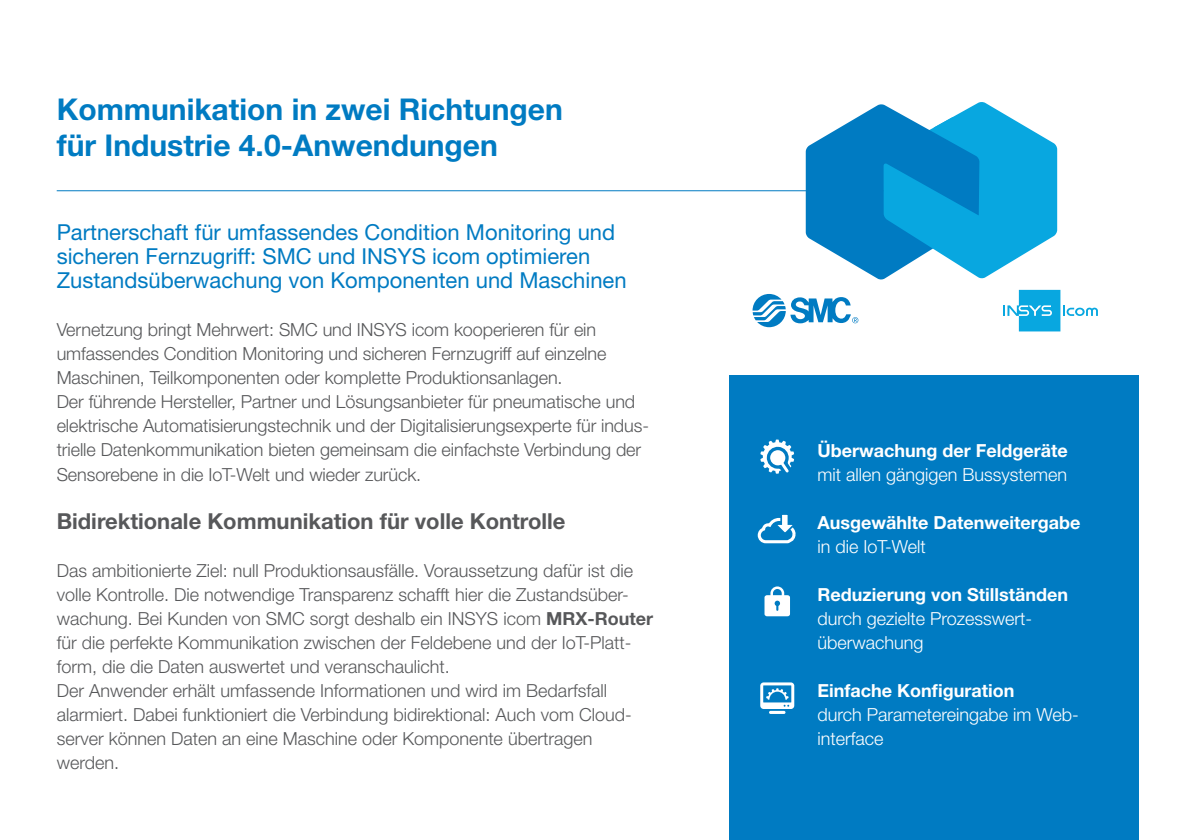
<style>
.page{position:relative;width:1191px;height:840px;background:#fff}
.page>*{position:absolute;margin:0;border:0;box-sizing:border-box;transform-origin:0 0}
.t1{font:700 30px/36px "Helvetica Neue LT Std";color:#007bc2}
.t2{font:22px/24px "Helvetica Neue LT Std";color:#007bc2}
.t3{font:700 22px "Helvetica Neue LT Std";color:#57585a}
.t4{font:300 18px/24px "Helvetica Neue LT Std";color:#57585a}
.t5{font:300 18px/24px "Helvetica Neue LT Std";color:#fff}
.t6{font:700 18px "Helvetica Neue LT Std";color:#fff}
.s1{font-weight:700}
</style>
<div class="page">
<div style="left:730px;top:375px;width:409px;height:464px;background:#007bc2"></div>
<svg style="left:752px;top:294px;width:106px;height:33px"></svg>
<svg style="left:805px;top:102px;width:252px;height:177px"></svg>
<hr style="left:57px;top:190px;width:826px;height:1px;background:#007bc2">
<svg style="left:1003px;top:290px;width:95px;height:41px"></svg>
<svg style="left:771px;top:587px;width:12px;height:16px"></svg>
<div style="left:770px;top:586px;width:14px;height:19px;border:2px solid #fff;border-radius:6px"></div>
<div style="left:764px;top:595px;width:26px;height:21px;background:#fff;border-radius:2px"></div>
<svg style="left:774px;top:600px;width:6px;height:9px"></svg>
<svg style="left:757px;top:514px;width:39px;height:30px"></svg>
<svg style="left:760px;top:682px;width:34px;height:31px"></svg>
<svg style="left:760px;top:439px;width:34px;height:35px"></svg>
<h1 class="t1" style="left:57px;top:91px;width:507px">Kommunikation in zwei Richtungen für Industrie 4.0-Anwendungen</h1>
<p class="t2" style="left:57px;top:220px;width:571px">Partnerschaft für umfassendes Condition Monitoring und sicheren Fernzugriff: SMC und INSYS icom optimieren<br>Zustandsüberwachung von Komponenten und Maschinen</p>
<p class="t4" style="left:57px;top:317px;width:594px">Vernetzung bringt Mehrwert: SMC und INSYS icom kooperieren für ein umfassendes Condition Monitoring und sicheren Fernzugriff auf einzelne Maschinen, Teilkomponenten oder komplette Produktionsanlagen.<br>Der führende Hersteller, Partner und Lösungsanbieter für pneumatische und elektrische Automatisierungstechnik und der Digitalisierungsexperte für indus&shy;trielle Datenkommunikation bieten gemeinsam die einfachste Verbindung der Sensorebene in die IoT-Welt und wieder zurück.</p>
<p class="t3" style="left:57px;top:507px;width:510px">Bidirektionale Kommunikation für volle Kontrolle</p>
<p class="t4" style="left:57px;top:557px;width:598px">Das ambitionierte Ziel: null Produktionsausfälle. Voraussetzung dafür ist die volle Kontrolle. Die notwendige Transparenz schafft hier die Zustandsüber&shy;wachung. Bei Kunden von SMC sorgt deshalb ein INSYS icom <span class="s1">MRX-Router </span>für die perfekte Kommunikation zwischen der Feldebene und der IoT-Platt&shy;form, die die Daten auswertet und veranschaulicht.<br>Der Anwender erhält umfassende Informationen und wird im Bedarfsfall alarmiert. Dabei funktioniert die Verbindung bidirektional: Auch vom Cloud&shy;server können Daten an eine Maschine oder Komponente übertragen werden.</p>
<p class="t6" style="left:817px;top:438px;width:252px">Überwachung der Feldgeräte</p>
<p class="t5" style="left:817px;top:461px;width:251px">mit allen gängigen Bussystemen</p>
<p class="t6" style="left:817px;top:510px;width:264px">Ausgewählte Datenweitergabe</p>
<p class="t5" style="left:817px;top:533px;width:110px">in die IoT-Welt</p>
<p class="t6" style="left:817px;top:582px;width:252px">Reduzierung von Stillständen</p>
<p class="t5" style="left:817px;top:605px;width:216px">durch gezielte Prozesswert&shy;überwachung</p>
<p class="t6" style="left:817px;top:678px;width:198px">Einfache Konfiguration</p>
<p class="t5" style="left:817px;top:701px;width:263px">durch Parametereingabe im Web&shy;interface</p>
</div>
